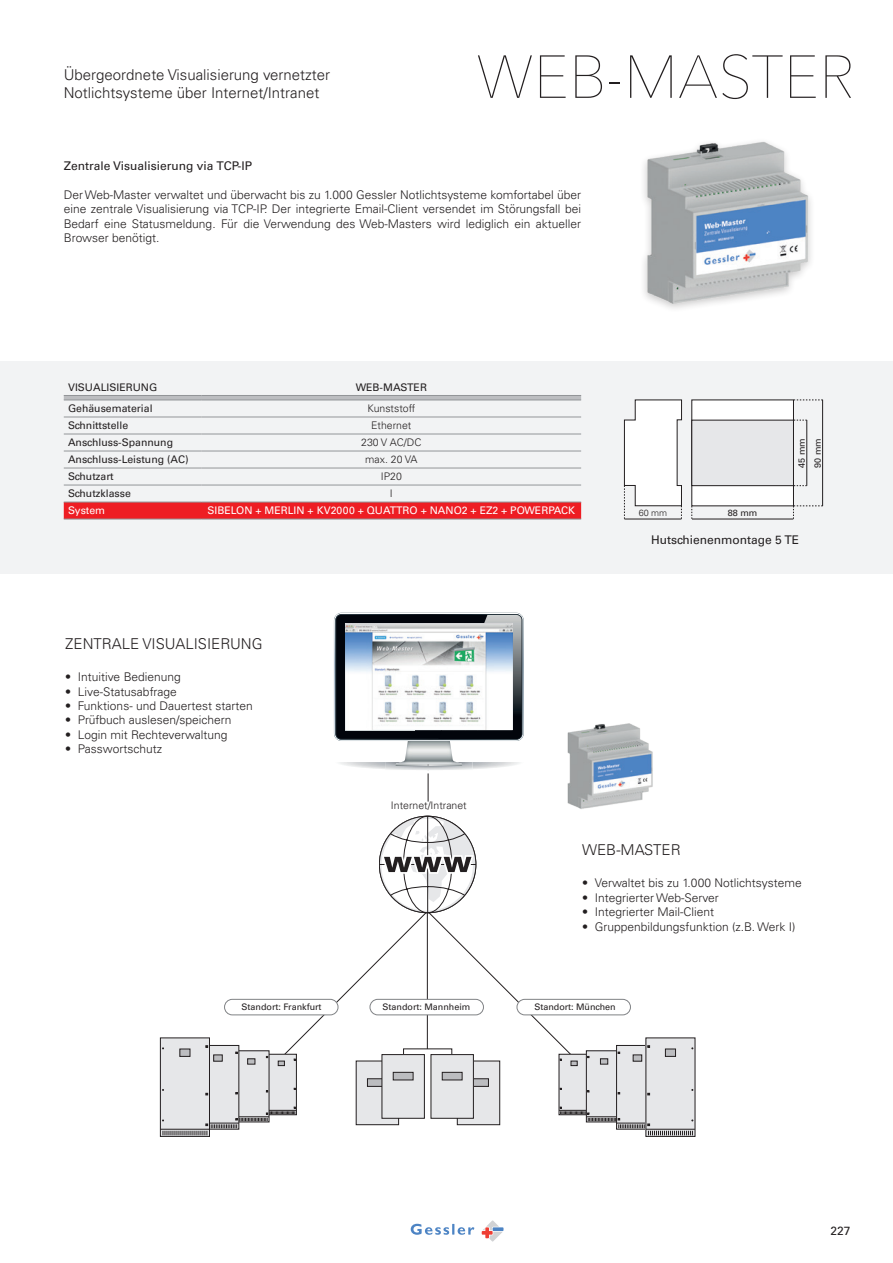
<style>
.page{position:relative;width:893px;height:1263px;background:#fff}
.page>*{position:absolute;margin:0;border:0;box-sizing:border-box;transform-origin:0 0}
.t1{font:200 60px "Avenir Next";color:#231f20}
.t2{font:300 15px/18px "Univers LT Pro 45";color:#231f20}
.t3{font:300 12px/14.4px "Univers LT Pro 45";color:#231f20;text-align:justify}
.t4{font:12px "Univers LT Pro 55 Roman";color:#231f20}
.t5{font:10.5px "Univers LT Pro 55 Roman";color:#231f20}
.t6{font:300 10.5px "Univers LT Pro 45";color:#231f20}
.t7{font:10.5px "Univers LT Pro 55 Roman";color:#fff}
.t8{font:9px/15.8px "Univers LT Pro 55 Roman";color:#231f20}
.t9{font:300 9px "Univers LT Pro 45";color:#231f20}
</style>
<div class="page">
<svg style="left:482px;top:1220px;width:21px;height:21px"></svg>
<svg style="left:411px;top:1224px;width:63px;height:11px"></svg>
<div style="left:0;top:361px;width:893px;height:213px;background:#f2f3f4"></div>
<img style="left:644px;top:141px;width:167px;height:168px">
<div style="left:692px;top:400px;width:101px;height:106px;background:#fff"></div>
<div style="left:692px;top:420px;width:101px;height:66px;background:#e6e7e9"></div>
<div style="left:692px;top:420px;width:102px;height:66px;border:1px solid #231f20"></div>
<svg style="left:794px;top:400px;width:28px;height:1px"></svg>
<hr style="left:822px;top:400px;width:1px;height:106px;background:#231f20">
<hr style="left:806px;top:420px;width:1px;height:66px;background:#231f20">
<svg style="left:793px;top:506px;width:30px;height:13px"></svg>
<svg style="left:691px;top:506px;width:1px;height:13px"></svg>
<hr style="left:692px;top:519px;width:101px;height:1px;background:#231f20">
<svg style="left:624px;top:399px;width:58px;height:120px"></svg>
<hr style="left:624px;top:519px;width:57px;height:1px;background:#231f20">
<hr style="left:428px;top:749px;width:1px;height:52px;background:#231f20">
<svg style="left:224px;top:959px;width:207px;height:158px"></svg>
<div style="left:370px;top:999px;width:113px;height:16px;background:#fff;border-radius:8px"></div>
<div style="left:370px;top:999px;width:114px;height:16px;border:1px solid #808285;border-radius:8px"></div>
<div style="left:225px;top:999px;width:113px;height:16px;background:#fff;border-radius:8px"></div>
<div style="left:224px;top:999px;width:114px;height:16px;border:1px solid #808285;border-radius:8px"></div>
<div style="left:517px;top:999px;width:114px;height:16px;border:1px solid #808285;border-radius:8px"></div>
<img style="left:567px;top:723px;width:86px;height:86px">
<img style="left:402px;top:741px;width:54px;height:21px">
<svg style="left:339px;top:762px;width:181px;height:11px"></svg>
<svg style="left:334px;top:613px;width:190px;height:128px;background:#3a3e44"></svg>
<img style="left:512px;top:624px;width:1px;height:106px">
<img style="left:345px;top:624px;width:167px;height:106px">
<div style="left:266px;top:1054px;width:30px;height:61px;background:#e6e7e9"></div>
<div style="left:266px;top:1054px;width:30px;height:61px;border:1px solid #231f20"></div>
<svg style="left:278px;top:1061px;width:6px;height:4px"></svg>
<div style="left:234px;top:1051px;width:35px;height:71px;background:#e6e7e9"></div>
<svg style="left:248px;top:1059px;width:7px;height:5px"></svg>
<div style="left:197px;top:1045px;width:42px;height:84px;background:#e6e7e9"></div>
<div style="left:197px;top:1045px;width:42px;height:84px;border:1px solid #231f20"></div>
<div style="left:214px;top:1055px;width:8px;height:6px;background:#bcbdc0"></div>
<div style="left:160px;top:1038px;width:49px;height:98px;background:#e6e7e9"></div>
<div style="left:160px;top:1038px;width:50px;height:98px;border:1px solid #231f20"></div>
<div style="left:180px;top:1049px;width:10px;height:7px;background:#bcbdc0"></div>
<svg style="left:162px;top:1104px;width:134px;height:31px"></svg>
<hr style="left:161px;top:1129px;width:48px;height:1px;background:#231f20">
<div style="left:559px;top:1054px;width:30px;height:61px;background:#e6e7e9"></div>
<svg style="left:379px;top:816px;width:198px;height:249px"></svg>
<hr style="left:559px;top:1110px;width:30px;height:1px;background:#231f20">
<div style="left:586px;top:1051px;width:36px;height:71px;background:#e6e7e9"></div>
<div style="left:586px;top:1051px;width:36px;height:71px;border:1px solid #231f20"></div>
<div style="left:600px;top:1059px;width:8px;height:5px;background:#bcbdc0"></div>
<div style="left:600px;top:1059px;width:8px;height:5px;border:1px solid #231f20"></div>
<div style="left:617px;top:1045px;width:41px;height:84px;background:#e6e7e9"></div>
<div style="left:616px;top:1045px;width:42px;height:84px;border:1px solid #231f20"></div>
<div style="left:633px;top:1055px;width:9px;height:6px;background:#bcbdc0"></div>
<div style="left:633px;top:1055px;width:9px;height:6px;border:1px solid #231f20"></div>
<div style="left:646px;top:1038px;width:49px;height:98px;background:#e6e7e9"></div>
<div style="left:665px;top:1049px;width:10px;height:7px;background:#bcbdc0"></div>
<div style="left:665px;top:1049px;width:11px;height:7px;border:1px solid #231f20"></div>
<svg style="left:647px;top:1045px;width:4px;height:3px"></svg>
<svg style="left:560px;top:1104px;width:133px;height:31px"></svg>
<hr style="left:646px;top:1129px;width:49px;height:1px;background:#231f20">
<div style="left:356px;top:1061px;width:43px;height:64px;background:#e6e7e9"></div>
<div style="left:356px;top:1061px;width:43px;height:64px;border:1px solid #231f20"></div>
<div style="left:367px;top:1079px;width:20px;height:7px;background:#bcbdc0"></div>
<div style="left:367px;top:1078px;width:20px;height:8px;border:1px solid #231f20"></div>
<div style="left:382px;top:1054px;width:42px;height:64px;background:#e6e7e9"></div>
<div style="left:382px;top:1054px;width:43px;height:64px;border:1px solid #231f20"></div>
<div style="left:393px;top:1072px;width:20px;height:8px;background:#bcbdc0"></div>
<div style="left:393px;top:1072px;width:20px;height:8px;border:1px solid #231f20"></div>
<div style="left:457px;top:1061px;width:43px;height:64px;background:#e6e7e9"></div>
<div style="left:457px;top:1061px;width:43px;height:64px;border:1px solid #231f20"></div>
<div style="left:469px;top:1079px;width:19px;height:7px;background:#bcbdc0"></div>
<div style="left:468px;top:1078px;width:21px;height:8px;border:1px solid #231f20"></div>
<div style="left:431px;top:1054px;width:42px;height:64px;background:#e6e7e9"></div>
<div style="left:431px;top:1054px;width:43px;height:64px;border:1px solid #231f20"></div>
<div style="left:442px;top:1072px;width:20px;height:8px;background:#bcbdc0"></div>
<div style="left:442px;top:1072px;width:20px;height:8px;border:1px solid #231f20"></div>
<svg style="left:64px;top:396px;width:517px;height:4px;background:#b6b7ba"></svg>
<div style="left:64px;top:503px;width:517px;height:16px;background:#ee1d23"></div>
<hr style="left:64px;top:395px;width:138px;height:1px;background:#939598">
<hr style="left:202px;top:395px;width:379px;height:1px;background:#939598">
<hr style="left:64px;top:417px;width:138px;height:1px;background:#939598">
<hr style="left:202px;top:417px;width:379px;height:1px;background:#939598">
<hr style="left:64px;top:434px;width:138px;height:1px;background:#939598">
<hr style="left:202px;top:434px;width:379px;height:1px;background:#939598">
<hr style="left:64px;top:451px;width:138px;height:1px;background:#939598">
<hr style="left:202px;top:451px;width:379px;height:1px;background:#939598">
<hr style="left:64px;top:502px;width:138px;height:1px;background:#939598">
<hr style="left:202px;top:502px;width:379px;height:1px;background:#939598">
<hr style="left:64px;top:519px;width:138px;height:1px;background:#939598">
<hr style="left:202px;top:519px;width:379px;height:1px;background:#939598">
<hr style="left:64px;top:400px;width:138px;height:1px;background:#939598">
<hr style="left:202px;top:400px;width:379px;height:1px;background:#939598">
<hr style="left:64px;top:468px;width:138px;height:1px;background:#939598">
<hr style="left:202px;top:468px;width:379px;height:1px;background:#939598">
<hr style="left:64px;top:485px;width:138px;height:1px;background:#939598">
<hr style="left:202px;top:485px;width:379px;height:1px;background:#939598">
<p class="t2" style="left:64px;top:66px;width:268px">Übergeordnete Visualisierung vernetzter<br>Notlichtsysteme über Internet/Intranet</p>
<h1 class="t1" style="left:476px;top:26px;width:380px">WEB-MASTER</h1>
<p class="t4" style="left:64px;top:158px;width:190px">Zentrale Visualisierung via TCP-IP</p>
<p class="t3" style="left:64px;top:187px;width:519px">Der Web-Master verwaltet und überwacht bis zu 1.000 Gessler Notlichtsysteme komfortabel über eine zentrale Visualisierung via TCP-IP. Der integrierte Email-Client versendet im Störungsfall bei Bedarf eine Statusmeldung. Für die Verwendung des Web-Masters wird lediglich ein aktueller Browser benötigt.</p>
<p class="t5" style="left:68px;top:380px;width:91px">VISUALISIERUNG</p>
<p class="t5" style="left:356px;top:380px;width:73px">WEB-MASTER</p>
<p class="t5" style="left:68px;top:401px;width:86px">Gehäusematerial</p>
<p class="t6" style="left:367px;top:402px;width:49px">Kunststoff</p>
<p class="t5" style="left:68px;top:418px;width:62px">Schnittstelle</p>
<p class="t6" style="left:371px;top:419px;width:42px">Ethernet</p>
<p class="t5" style="left:68px;top:435px;width:107px">Anschluss-Spannung</p>
<p class="t6" style="left:361px;top:436px;width:62px">230 V AC/DC</p>
<p class="t5" style="left:68px;top:452px;width:122px">Anschluss-Leistung (AC)</p>
<p class="t6" style="left:365px;top:453px;width:54px">max. 20 VA</p>
<p class="t5" style="left:68px;top:469px;width:47px">Schutzart</p>
<p class="t6" style="left:381px;top:470px;width:23px">IP20</p>
<p class="t5" style="left:68px;top:486px;width:64px">Schutzklasse</p>
<p class="t6" style="left:390px;top:487px;width:4px">I</p>
<p class="t7" style="left:68px;top:503px;width:39px">System</p>
<p class="t7" style="left:207px;top:503px;width:369px">SIBELON + MERLIN + KV2000 + QUATTRO + NANO2 + EZ2 + POWERPACK</p>
<p class="t2" style="left:65px;top:634px;width:199px">ZENTRALE VISUALISIERUNG</p>
<p class="t3" style="left:65px;top:669px;width:117px">• Intuitive Bedienung</p>
<p class="t3" style="left:65px;top:684px;width:113px">• Live-Statusabfrage</p>
<p class="t3" style="left:65px;top:698px;width:189px">• Funktions- und Dauertest starten</p>
<p class="t3" style="left:65px;top:712px;width:168px">• Prüfbuch auslesen/speichern</p>
<p class="t3" style="left:65px;top:727px;width:164px">• Login mit Rechteverwaltung</p>
<p class="t3" style="left:65px;top:741px;width:98px">• Passwortschutz</p>
<p class="t6" style="left:391px;top:798px;width:77px">Internet/Intranet</p>
<p class="t9" style="left:639px;top:507px;width:30px">60 mm</p>
<p class="t8" style="left:728px;top:505px;width:31px">88 mm</p>
<p class="t8" style="left:793px;top:468px;width:31px;rotate:-90deg">45 mm<br>90 mm</p>
<p class="t4" style="left:651px;top:532px;width:150px">Hutschienenmontage 5 TE</p>
<p class="t2" style="left:582px;top:840px;width:100px">WEB-MASTER</p>
<p class="t3" style="left:582px;top:876px;width:221px">• Verwaltet bis zu 1.000 Notlichtsysteme</p>
<p class="t3" style="left:582px;top:890px;width:138px">• Integrierter Web-Server</p>
<p class="t3" style="left:582px;top:904px;width:134px">• Integrierter Mail-Client</p>
<p class="t3" style="left:582px;top:919px;width:215px">• Gruppenbildungsfunktion (z.B. Werk I)</p>
<p class="t8" style="left:242px;top:998px;width:81px">Standort: Frankfurt</p>
<p class="t8" style="left:383px;top:998px;width:89px">Standort: Mannheim</p>
<p class="t8" style="left:534px;top:998px;width:83px">Standort: München</p>
<p class="t4" style="left:830px;top:1222px;width:22px">227</p>
</div>
